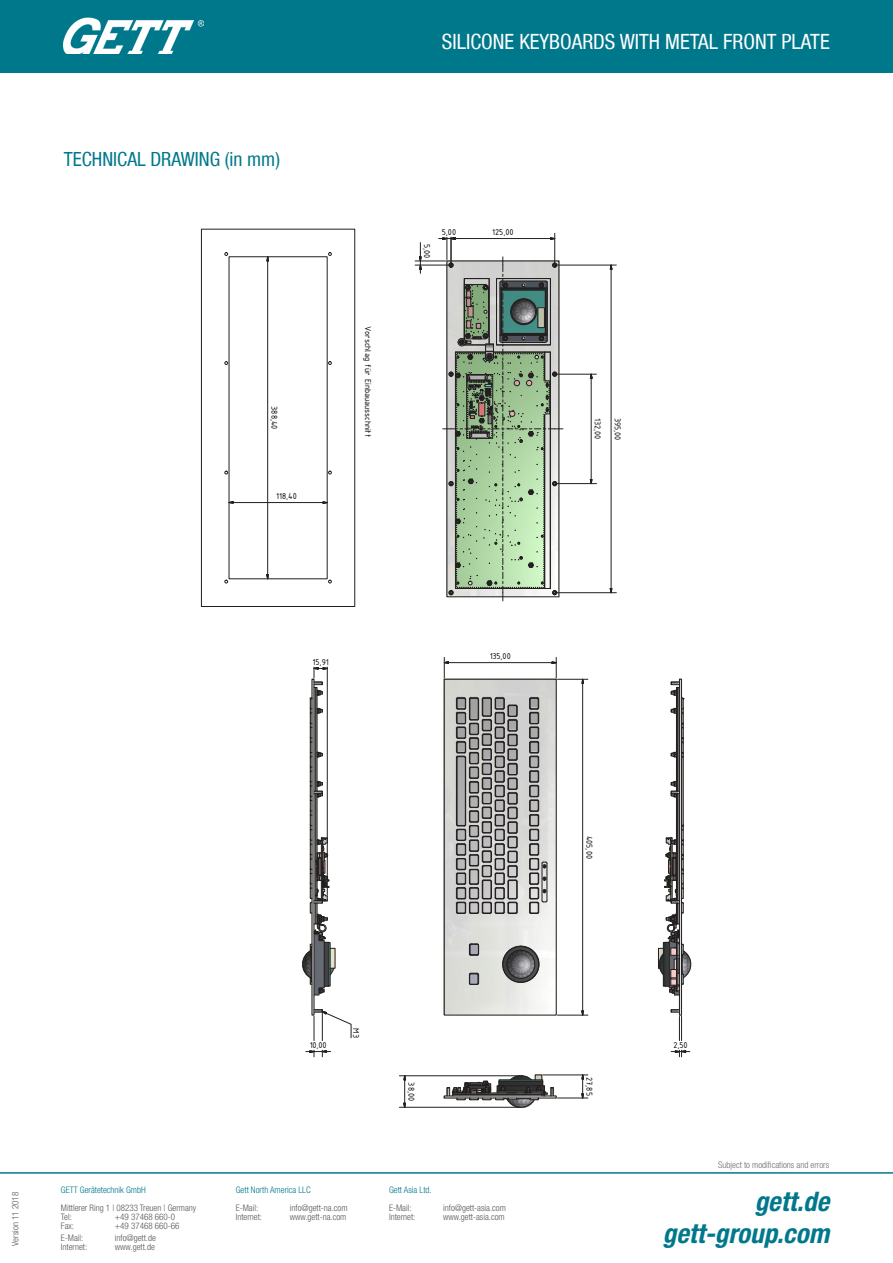
<style>
.page{position:relative;width:893px;height:1263px;background:#fff}
.page>*{position:absolute;margin:0;border:0;box-sizing:border-box;transform-origin:0 0}
.t1{font:italic 700 condensed 27px "Helvetica Neue LT Pro";color:#00788b}
.t2{font:condensed 21px "Helvetica Neue LT Com";color:#fff}
.t3{font:condensed 19.5px "Helvetica Neue LT Com";color:#00788b}
.t4{font:9.15px/20px "ISOCPEUR";letter-spacing:-.01em;color:#000}
.t5{font:300 condensed 9px/9px "Helvetica Neue LT Com";color:#57585a}
.t6{font:300 condensed 9px "Helvetica Neue LT Com";color:#00788b}
.t7{font:300 condensed 9px "Helvetica Neue LT Com";color:#6c6d70}
</style>
<div class="page">
<hr style="left:0;top:1172px;width:893px;height:2px;background:#00788b">
<div style="left:0;top:0;width:893px;height:73px;background:#00788b"></div>
<img style="left:64px;top:17px;width:140px;height:37px">
<svg style="left:200px;top:228px;width:492px;height:880px"></svg>
<svg style="left:581px;top:677px;width:3px;height:10px"></svg>
<svg style="left:581px;top:1010px;width:3px;height:7px"></svg>
<hr style="left:582px;top:683px;width:1px;height:328px;background:#231f20">
<hr style="left:557px;top:679px;width:31px;height:1px;background:#231f20">
<hr style="left:557px;top:1015px;width:31px;height:1px;background:#231f20">
<hr style="left:448px;top:662px;width:104px;height:1px;background:#231f20">
<svg style="left:551px;top:657px;width:7px;height:21px"></svg>
<svg style="left:442px;top:657px;width:7px;height:21px"></svg>
<svg style="left:671px;top:1009px;width:11px;height:31px"></svg>
<svg style="left:671px;top:1050px;width:19px;height:7px"></svg>
<svg style="left:581px;top:1073px;width:3px;height:27px"></svg>
<hr style="left:557px;top:1098px;width:31px;height:1px;background:#231f20">
<hr style="left:543px;top:1075px;width:45px;height:1px;background:#231f20">
<svg style="left:403px;top:1074px;width:3px;height:33px"></svg>
<hr style="left:399px;top:1107px;width:120px;height:1px;background:#231f20">
<hr style="left:399px;top:1075px;width:120px;height:1px;background:#231f20">
<svg style="left:306px;top:1050px;width:25px;height:7px"></svg>
<svg style="left:314px;top:1009px;width:37px;height:31px"></svg>
<svg style="left:610px;top:263px;width:2px;height:11px"></svg>
<svg style="left:610px;top:588px;width:2px;height:7px"></svg>
<hr style="left:611px;top:269px;width:1px;height:319px;background:#231f20">
<hr style="left:556px;top:592px;width:60px;height:1px;background:#231f20">
<hr style="left:556px;top:265px;width:60px;height:1px;background:#231f20">
<svg style="left:590px;top:372px;width:2px;height:10px"></svg>
<svg style="left:590px;top:479px;width:2px;height:7px"></svg>
<hr style="left:591px;top:378px;width:1px;height:101px;background:#231f20">
<hr style="left:556px;top:483px;width:40px;height:1px;background:#231f20">
<hr style="left:556px;top:374px;width:40px;height:1px;background:#231f20">
<hr style="left:554px;top:233px;width:1px;height:31px;background:#231f20">
<hr style="left:415px;top:261px;width:31px;height:1px;background:#231f20">
<hr style="left:415px;top:265px;width:35px;height:1px;background:#231f20">
<svg style="left:419px;top:243px;width:3px;height:31px"></svg>
<svg style="left:439px;top:237px;width:124px;height:364px"></svg>
<svg style="left:302px;top:667px;width:33px;height:329px"></svg>
<hr style="left:327px;top:667px;width:1px;height:228px;background:#231f20">
<svg style="left:266px;top:254px;width:3px;height:12px"></svg>
<svg style="left:266px;top:574px;width:3px;height:7px"></svg>
<hr style="left:267px;top:261px;width:1px;height:314px;background:#231f20">
<svg style="left:323px;top:501px;width:6px;height:3px"></svg>
<svg style="left:227px;top:501px;width:7px;height:3px"></svg>
<hr style="left:233px;top:502px;width:90px;height:1px;background:#231f20">
<div style="left:180px;top:816px;width:34px;height:328px;background:#fff"></div>
<p class="t3" style="left:64px;top:147px;width:218px">TECHNICAL DRAWING (in mm)</p>
<p class="t4" style="left:285px;top:406px;width:24px;rotate:90deg">388,40</p>
<p class="t4" style="left:276px;top:485px;width:22px">118,40</p>
<p class="t2" style="left:442px;top:29px;width:389px">SILICONE KEYBOARDS WITH METAL FRONT PLATE</p>
<p class="t4" style="left:378px;top:326px;width:113px;rotate:90deg">Vorschlag für Einbauausschnitt</p>
<p class="t4" style="left:437px;top:244px;width:16px;rotate:90deg">5,00</p>
<p class="t4" style="left:442px;top:221px;width:16px">5,00</p>
<p class="t4" style="left:492px;top:221px;width:23px">125,00</p>
<p class="t4" style="left:628px;top:418px;width:24px;rotate:90deg">395,00<br>132,00</p>
<p class="t4" style="left:313px;top:651px;width:18px">15,91</p>
<p class="t4" style="left:490px;top:646px;width:23px">135,00</p>
<p class="t4" style="left:600px;top:836px;width:24px;rotate:90deg">405,00</p>
<p class="t5" style="left:11px;top:1246px;width:55px;rotate:-90deg">Version 11 2018</p>
<p class="t6" style="left:61px;top:1185px;width:86px">GETT Gerätetechnik GmbH</p>
<p class="t5" style="left:61px;top:1203px;width:137px">Mittlerer Ring 1 | 08233 Treuen | Germany<br>Tel:</p>
<p class="t5" style="left:115px;top:1212px;width:62px">+49 37468 660-0</p>
<p class="t5" style="left:61px;top:1221px;width:15px">Fax:</p>
<p class="t5" style="left:115px;top:1221px;width:66px">+49 37468 660-66</p>
<p class="t5" style="left:61px;top:1233px;width:24px">E-Mail:</p>
<p class="t5" style="left:115px;top:1233px;width:43px">info@gett.de</p>
<p class="t5" style="left:61px;top:1242px;width:28px">Internet:</p>
<p class="t5" style="left:115px;top:1242px;width:41px">www.gett.de</p>
<p class="t4" style="left:310px;top:1034px;width:19px">10,00</p>
<p class="t4" style="left:366px;top:1028px;width:11px;rotate:90deg">M3</p>
<p class="t4" style="left:422px;top:1082px;width:20px;rotate:90deg">38,00</p>
<p class="t6" style="left:236px;top:1185px;width:76px">Gett North America LLC</p>
<p class="t5" style="left:236px;top:1203px;width:24px">E-Mail:</p>
<p class="t5" style="left:290px;top:1203px;width:59px">info@gett-na.com</p>
<p class="t5" style="left:236px;top:1212px;width:28px">Internet:</p>
<p class="t5" style="left:290px;top:1212px;width:58px">www.gett-na.com</p>
<p class="t6" style="left:389px;top:1185px;width:44px">Gett Asia Ltd.</p>
<p class="t5" style="left:389px;top:1203px;width:24px">E-Mail:</p>
<p class="t5" style="left:443px;top:1203px;width:64px">info@gett-asia.com</p>
<p class="t5" style="left:389px;top:1212px;width:28px">Internet:</p>
<p class="t5" style="left:443px;top:1212px;width:63px">www.gett-asia.com</p>
<p class="t4" style="left:600px;top:1077px;width:20px;rotate:90deg">27,85</p>
<p class="t4" style="left:673px;top:1034px;width:16px">2,50</p>
<p class="t7" style="left:718px;top:1160px;width:112px">Subject to modifications and errors</p>
<h1 class="t1" style="left:755px;top:1186px;width:76px">gett.de</h1>
<h1 class="t1" style="left:663px;top:1218px;width:168px">gett-group.com</h1>
</div>
